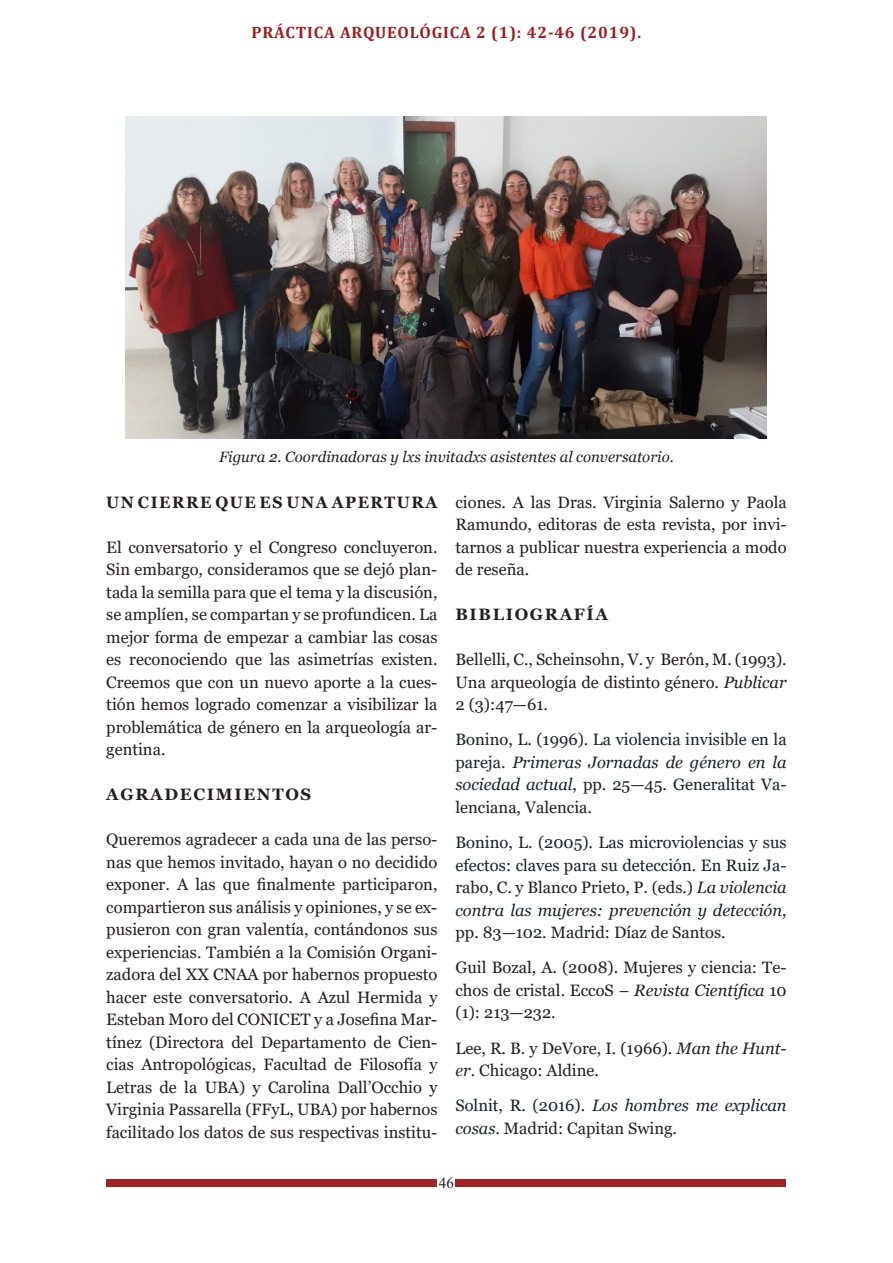
<style>
.page{position:relative;width:893px;height:1263px;background:#fff}
.page>*{position:absolute;margin:0;border:0;box-sizing:border-box;transform-origin:0 0}
.t1{font:16.5px/22.5px "Georgia";color:#231f20;text-align:justify}
.yiv3661659804msonorm{font:16.5px/22.5px "Georgia";color:#1d2228;text-align:justify}
.t2{font:700 16.5px "Cambria";letter-spacing:.05em;color:#a11c1f}
.t3{font:700 16.5px "Georgia";letter-spacing:.1em;color:#231f20}
.t4{font:700 16.5px "Georgia";letter-spacing:.1em;color:#231f20;scale:.95 1}
.t5{font:italic 15px "Georgia";color:#231f20}
.t6{font:15px "Times New Roman";color:#231f20}
.s1{font-style:italic}
.s2{color:#231f20}
</style>
<div class="page">
<div style="left:106px;top:1179px;width:330px;height:8px;background:#a12326"></div>
<div style="left:455px;top:1179px;width:330px;height:8px;background:#a12326"></div>
<img style="left:125px;top:117px;width:641px;height:321px">
<p class="t2" style="left:252px;top:21px;width:391px">PRÁCTICA ARQUEOLÓGICA 2 (1): 42-46 (2019).</p>
<p class="t5" style="left:219px;top:447px;width:456px">Figura 2. Coordinadoras y lxs invitadxs asistentes al conversatorio.</p>
<p class="t4" style="left:106px;top:491px;width:350px">UN CIERRE QUE ES UNA APERTURA</p>
<p class="t1" style="left:106px;top:536px;width:333px">El conversatorio y el Congreso concluyeron.<br>Sin embargo, consideramos que se dejó plan&shy;tada la semilla para que el tema y la discusión, se amplíen, se compartan y se profundicen. La mejor forma de empezar a cambiar las cosas es reconociendo que las asimetrías existen.<br>Creemos que con un nuevo aporte a la cues&shy;tión hemos logrado comenzar a visibilizar la problemática de género en la arqueología ar&shy;gentina.</p>
<p class="t3" style="left:106px;top:784px;width:206px">AGRADECIMIENTOS</p>
<p class="t1" style="left:106px;top:828px;width:333px">Queremos agradecer a cada una de las perso&shy;nas que hemos invitado, hayan o no decidido exponer. A las que finalmente participaron, compartieron sus análisis y opiniones, y se ex&shy;pusieron con gran valentía, contándonos sus experiencias. También a la Comisión Organi&shy;zadora del XX CNAA por habernos propuesto hacer este conversatorio. A Azul Hermida y Esteban Moro del CONICET y a Josefina Mar&shy;tínez (Directora del Departamento de Cien&shy;cias Antropológicas, Facultad de Filosofía y Letras de la UBA) y Carolina Dall’Occhio y Virginia Passarella (FFyL, UBA) por habernos facilitado los datos de sus respectivas institu-</p>
<p class="t1" style="left:455px;top:491px;width:333px">ciones. A las Dras. Virginia Salerno y Paola Ramundo, editoras de esta revista, por invi&shy;tarnos a publicar nuestra experiencia a modo de reseña.</p>
<p class="t3" style="left:455px;top:604px;width:154px">BIBLIOGRAFÍA</p>
<p class="t1" style="left:455px;top:648px;width:333px">Bellelli, C., Scheinsohn, V. y Berón, M. (1993).<br>Una arqueología de distinto género. <span class="s1">Publicar </span>2 (3):47—61.</p>
<p class="yiv3661659804msonorm" style="left:455px;top:729px;width:333px">Bonino, L. (1996). La violencia invisible en la pareja. <span class="s1">Primeras Jornadas de género en la sociedad actual</span>, pp. 25<span class="s2">—</span>45. Generalitat Va&shy;lenciana, Valencia.</p>
<p class="yiv3661659804msonorm" style="left:455px;top:831px;width:333px">Bonino, L. (2005). Las microviolencias y sus efectos: claves para su detección. En Ruiz Ja&shy;rabo, C. y Blanco Prieto, P. (eds.) <span class="s1">La violencia contra las mujeres: prevención y detección</span>, pp. 83<span class="s2">—</span>102. Madrid: Díaz de Santos.</p>
<p class="t1" style="left:455px;top:957px;width:333px">Guil Bozal, A. (2008). Mujeres y ciencia: Te&shy;chos de cristal. EccoS – <span class="s1">Revista Científica</span> 10 (1): 213—232.</p>
<p class="t1" style="left:455px;top:1037px;width:333px">Lee, R. B. y DeVore, I. (1966). <span class="s1">Man the Hunt&shy;er</span>. Chicago: Aldine.</p>
<p class="yiv3661659804msonorm" style="left:455px;top:1095px;width:333px">Solnit, R. (2016). <span class="s1">Los hombres me explican cosas</span>. Madrid: Capitan Swing.</p>
<p class="t6" style="left:439px;top:1172px;width:16px">46</p>
</div>
